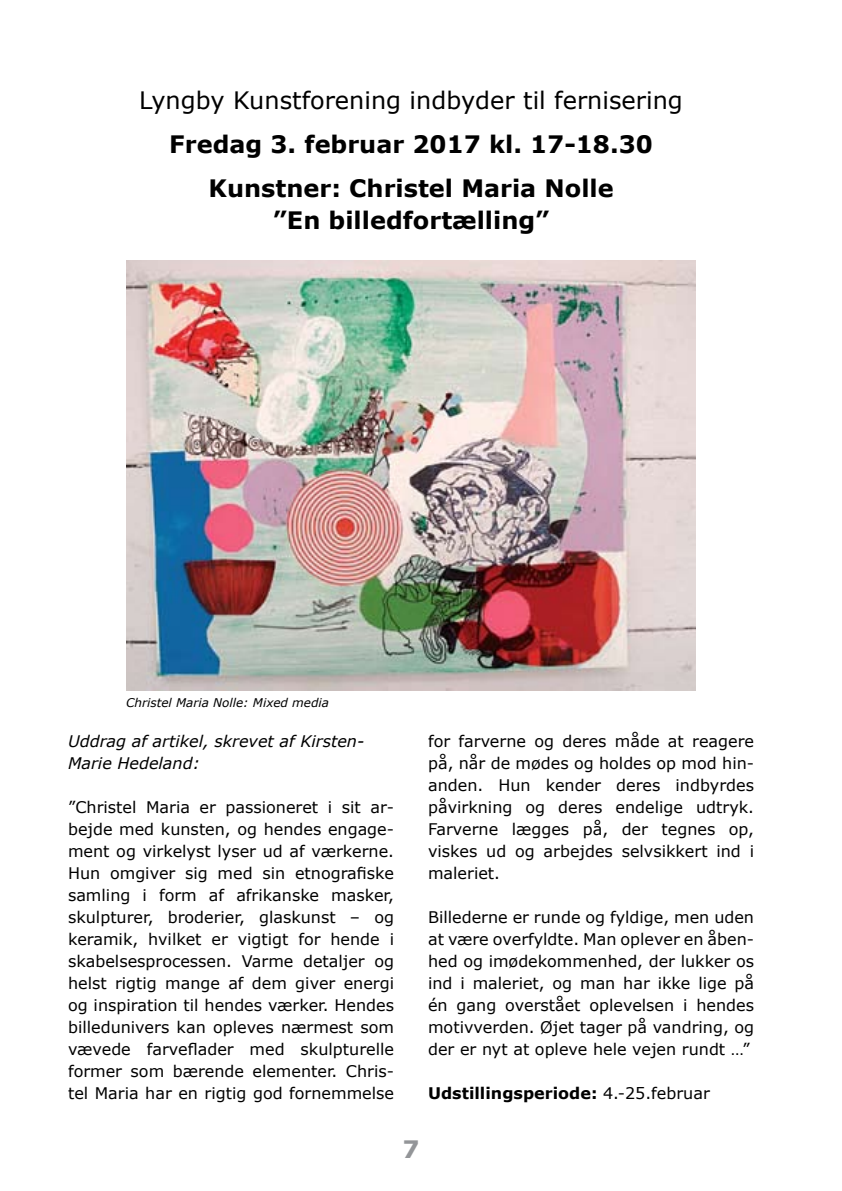
<style>
.page{position:relative;width:842px;height:1191px;background:#fff}
.page>*{position:absolute;margin:0;border:0;box-sizing:border-box;transform-origin:0 0}
.t1{font:700 24px/44px "Verdana";color:#000;text-align:center}
.t2{font:24px "Verdana";color:#000}
.t3{font:700 24px "Verdana";color:#939598}
.t4{font:16px/22px "Verdana";color:#000;text-align:justify}
.t5{font:italic 16px/22px "Verdana";color:#000}
.t6{font:700 16px "Verdana";color:#000}
.t7{font:italic 12px "Verdana";color:#000}
.s1{font-weight:400}
</style>
<div class="page">
<img style="left:126px;top:261px;width:569px;height:429px">
<h1 class="t2" style="left:139px;top:85px;width:545px">Lyngby Kunstforening indbyder til fernisering</h1>
<h1 class="t1" style="left:169px;top:123px;width:485px">Fredag 3. februar 2017 kl. 17-18.30<br>Kunstner: Christel Maria Nolle</h1>
<h1 class="t1" style="left:273px;top:198px;width:278px">”En billedfortælling”</h1>
<p class="t7" style="left:126px;top:694px;width:205px">Christel Maria Nolle: Mixed media</p>
<p class="t5" style="left:68px;top:730px;width:298px">Uddrag af artikel, skrevet af Kirsten-<br>Marie Hedeland:</p>
<p class="t4" style="left:68px;top:796px;width:328px">”Christel Maria er passioneret i sit ar&shy;bejde med kunsten, og hendes engage&shy;ment og virkelyst lyser ud af værkerne.<br>Hun omgiver sig med sin etnografiske samling i form af afrikanske masker, skulpturer, broderier, glaskunst – og keramik, hvilket er vigtigt for hende i skabelsesprocessen. Varme detaljer og helst rigtig mange af dem giver energi og inspiration til hendes værker. Hendes billedunivers kan opleves nærmest som vævede farveflader med skulpturelle former som bærende elementer. Chris&shy;tel Maria har en rigtig god fornemmelse</p>
<p class="t4" style="left:428px;top:730px;width:327px">for farverne og deres måde at reagere på, når de mødes og holdes op mod hin&shy;anden. Hun kender deres indbyrdes påvirkning og deres endelige udtryk.<br>Farverne lægges på, der tegnes op, viskes ud og arbejdes selvsikkert ind i maleriet.</p>
<p class="t4" style="left:428px;top:906px;width:328px">Billederne er runde og fyldige, men uden at være overfyldte. Man oplever en åben&shy;hed og imødekommenhed, der lukker os ind i maleriet, og man har ikke lige på én gang overstået oplevelsen i hendes motivverden. Øjet tager på vandring, og der er nyt at opleve hele vejen rundt …”</p>
<p class="t6" style="left:428px;top:1082px;width:283px">Udstillingsperiode: <span class="s1">4.-25.februar</span></p>
<h1 class="t3" style="left:402px;top:1134px;width:19px">7</h1>
</div>
